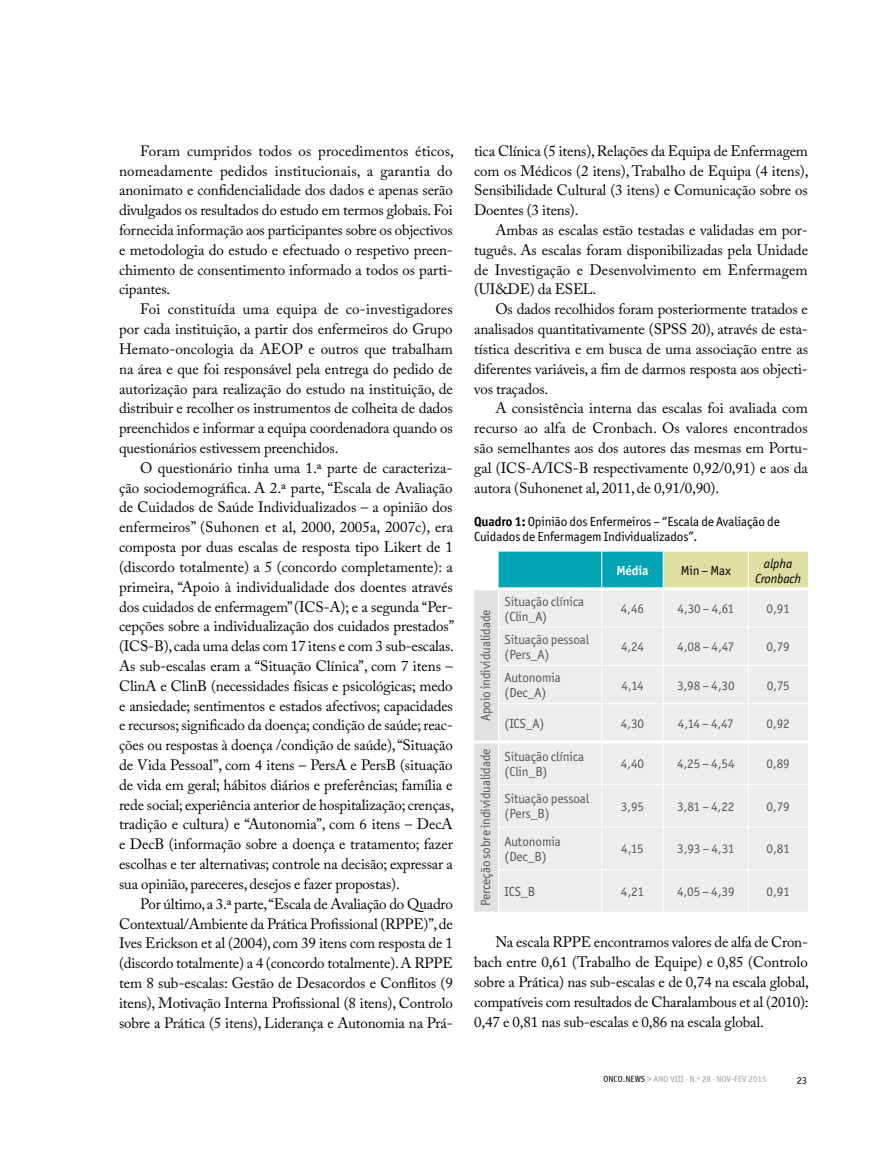
<style>
.page{position:relative;width:893px;height:1149px;background:#fff}
.page>*{position:absolute;margin:0;border:0;box-sizing:border-box;transform-origin:0 0}
.t1{font:15px/19.8px "Adobe Caslon Pro";letter-spacing:-.01em;color:#000;text-align:justify}
.t2{font:13.2px/15px "Officina San ITC";letter-spacing:-.01em;color:#575756}
.t3{font:13.2px/15px "Officina San ITC";letter-spacing:-.01em;color:#000}
.t4{font:italic 13.2px/15px "Officina San ITC";letter-spacing:-.01em;color:#000;text-align:center}
.t5{font:700 13.2px "Officina San ITC";letter-spacing:-.01em;color:#fff}
.t6{font:10.5px "Officina Sans ITCTT Book";color:#000}
.t7{font:9px "Officina Sans ITCTT Book";color:#9d9d9c}
.t8{font:9px "Officina Sans ITCTT Book";color:#000}
.s1{font-weight:700}
</style>
<div class="page">
<svg style="left:474px;top:551px;width:334px;height:361px"></svg>
<hr style="left:499px;top:911px;width:103px;height:1px;background:#fff">
<hr style="left:602px;top:911px;width:61px;height:1px;background:#fff">
<hr style="left:663px;top:911px;width:85px;height:1px;background:#fff">
<hr style="left:748px;top:911px;width:60px;height:1px;background:#fff">
<hr style="left:498px;top:590px;width:1px;height:36px;background:#fff">
<hr style="left:498px;top:627px;width:1px;height:37px;background:#fff">
<hr style="left:498px;top:665px;width:1px;height:38px;background:#fff">
<hr style="left:498px;top:704px;width:1px;height:36px;background:#fff">
<hr style="left:498px;top:743px;width:1px;height:40px;background:#fff">
<hr style="left:498px;top:784px;width:1px;height:42px;background:#fff">
<hr style="left:498px;top:827px;width:1px;height:41px;background:#fff">
<hr style="left:498px;top:870px;width:1px;height:41px;background:#fff">
<hr style="left:474px;top:740px;width:25px;height:3px;background:#fff">
<hr style="left:499px;top:740px;width:103px;height:3px;background:#fff">
<hr style="left:602px;top:740px;width:61px;height:3px;background:#fff">
<hr style="left:663px;top:740px;width:85px;height:3px;background:#fff">
<hr style="left:748px;top:740px;width:60px;height:3px;background:#fff">
<hr style="left:474px;top:587px;width:25px;height:3px;background:#fff">
<hr style="left:499px;top:587px;width:103px;height:3px;background:#fff">
<hr style="left:602px;top:587px;width:61px;height:3px;background:#fff">
<hr style="left:663px;top:587px;width:85px;height:3px;background:#fff">
<hr style="left:748px;top:587px;width:60px;height:3px;background:#fff">
<p class="t1" style="left:119px;top:141px;width:336px;text-indent:21px">Foram cumpridos todos os procedimentos éticos, nomeadamente pedidos institucionais, a garantia do anonimato e confidencialidade dos dados e apenas serão divulgados os resultados do estudo em termos globais. Foi fornecida informação aos participantes sobre os objectivos e metodologia do estudo e efectuado o respetivo preen&shy;chimento de consentimento informado a todos os parti&shy;cipantes.</p>
<p class="t1" style="left:119px;top:299px;width:335px;text-indent:21px">Foi constituída uma equipa de co-investigadores por cada instituição, a partir dos enfermeiros do Grupo Hemato-oncologia da AEOP e outros que trabalham na área e que foi responsável pela entrega do pedido de autorização para realização do estudo na instituição, de distribuir e recolher os instrumentos de colheita de dados preenchidos e informar a equipa coordenadora quando os questionários estivessem preenchidos.</p>
<p class="t1" style="left:119px;top:457px;width:337px;text-indent:21px">O questionário tinha uma 1.ª parte de caracteriza&shy;ção sociodemográfica. A 2.ª parte, “Escala de Avaliação de Cuidados de Saúde Individualizados – a opinião dos enfermeiros” (Suhonen et al, 2000, 2005a, 2007c), era composta por duas escalas de resposta tipo Likert de 1 (discordo totalmente) a 5 (concordo completamente): a primeira, “Apoio à individualidade dos doentes através dos cuidados de enfermagem” (ICS-A); e a segunda “Per&shy;cepções sobre a individualização dos cuidados prestados” (ICS-B), cada uma delas com 17 itens e com 3 sub-escalas.<br>As sub-escalas eram a “Situação Clínica”, com 7 itens – ClinA e ClinB (necessidades físicas e psicológicas; medo e ansiedade; sentimentos e estados afectivos; capacidades e recursos; significado da doença; condição de saúde; reac&shy;ções ou respostas à doença /condição de saúde), “Situação de Vida Pessoal”, com 4 itens – PersA e PersB (situação de vida em geral; hábitos diários e preferências; família e rede social; experiência anterior de hospitalização; crenças, tradição e cultura) e “Autonomia”, com 6 itens – DecA e DecB (informação sobre a doença e tratamento; fazer escolhas e ter alternativas; controle na decisão; expressar a sua opinião, pareceres, desejos e fazer propostas).</p>
<p class="t1" style="left:119px;top:893px;width:335px;text-indent:21px">Por último, a 3.ª parte, “Escala de Avaliação do Quadro Contextual/Ambiente da Prática Profissional (RPPE)”, de Ives Erickson et al (2004), com 39 itens com resposta de 1 (discordo totalmente) a 4 (concordo totalmente). A RPPE tem 8 sub-escalas: Gestão de Desacordos e Conflitos (9 itens), Motivação Interna Profissional (8 itens), Controlo sobre a Prática (5 itens), Liderança e Autonomia na Prá-</p>
<p class="t1" style="left:474px;top:141px;width:336px">tica Clínica (5 itens), Relações da Equipa de Enfermagem com os Médicos (2 itens), Trabalho de Equipa (4 itens), Sensibilidade Cultural (3 itens) e Comunicação sobre os Doentes (3 itens).</p>
<p class="t1" style="left:474px;top:220px;width:335px;text-indent:21px">Ambas as escalas estão testadas e validadas em por&shy;tuguês. As escalas foram disponibilizadas pela Unidade de Investigação e Desenvolvimento em Enfermagem (UI&amp;DE) da ESEL.</p>
<p class="t1" style="left:474px;top:299px;width:335px;text-indent:21px">Os dados recolhidos foram posteriormente tratados e analisados quantitativamente (SPSS 20), através de esta&shy;tística descritiva e em busca de uma associação entre as diferentes variáveis, a fim de darmos resposta aos objecti&shy;vos traçados.</p>
<p class="t1" style="left:474px;top:398px;width:335px;text-indent:21px">A consistência interna das escalas foi avaliada com recurso ao alfa de Cronbach. Os valores encontrados são semelhantes aos dos autores das mesmas em Portu&shy;gal (ICS-A/ICS-B respectivamente 0,92/0,91) e aos da autora (Suhonenet al, 2011, de 0,91/0,90).</p>
<p class="t3" style="left:474px;top:514px;width:307px"><span class="s1">Quadro 1:</span> Opinião dos Enfermeiros – “Escala de Avaliação de<br>Cuidados de Enfermagem Individualizados”.</p>
<p class="t5" style="left:616px;top:562px;width:34px">Média</p>
<p class="t3" style="left:681px;top:563px;width:52px">Min – Max</p>
<p class="t4" style="left:755px;top:555px;width:47px">alpha<br>Cronbach</p>
<p class="t2" style="left:478px;top:720px;width:113px;rotate:-90deg">Apoio individualidade</p>
<p class="t2" style="left:505px;top:593px;width:81px">Situação clínica (Clin_A)</p>
<p class="t2" style="left:621px;top:601px;width:25px">4,46</p>
<p class="t2" style="left:677px;top:601px;width:58px">4,30 – 4,61</p>
<p class="t2" style="left:767px;top:601px;width:25px">0,91</p>
<p class="t2" style="left:505px;top:631px;width:86px">Situação pessoal (Pers_A)</p>
<p class="t2" style="left:621px;top:639px;width:24px">4,24</p>
<p class="t2" style="left:677px;top:639px;width:59px">4,08 – 4,47</p>
<p class="t2" style="left:766px;top:639px;width:25px">0,79</p>
<p class="t2" style="left:505px;top:670px;width:58px">Autonomia (Dec_A)</p>
<p class="t2" style="left:621px;top:677px;width:24px">4,14</p>
<p class="t2" style="left:677px;top:677px;width:59px">3,98 – 4,30</p>
<p class="t2" style="left:767px;top:677px;width:24px">0,75</p>
<p class="t2" style="left:505px;top:715px;width:41px">(ICS_A)</p>
<p class="t2" style="left:621px;top:715px;width:25px">4,30</p>
<p class="t2" style="left:678px;top:715px;width:57px">4,14 – 4,47</p>
<p class="t2" style="left:766px;top:715px;width:25px">0,92</p>
<p class="t2" style="left:478px;top:905px;width:159px;rotate:-90deg">Perceção sobre individualidade</p>
<p class="t2" style="left:505px;top:748px;width:81px">Situação clínica (Clin_B)</p>
<p class="t2" style="left:621px;top:756px;width:25px">4,40</p>
<p class="t2" style="left:677px;top:756px;width:59px">4,25 – 4,54</p>
<p class="t2" style="left:766px;top:756px;width:25px">0,89</p>
<p class="t2" style="left:505px;top:791px;width:86px">Situação pessoal (Pers_B)</p>
<p class="t2" style="left:621px;top:798px;width:25px">3,95</p>
<p class="t2" style="left:677px;top:798px;width:59px">3,81 – 4,22</p>
<p class="t2" style="left:766px;top:798px;width:25px">0,79</p>
<p class="t2" style="left:505px;top:833px;width:58px">Autonomia (Dec_B)</p>
<p class="t2" style="left:621px;top:841px;width:24px">4,15</p>
<p class="t2" style="left:677px;top:841px;width:59px">3,93 – 4,31</p>
<p class="t2" style="left:767px;top:841px;width:25px">0,81</p>
<p class="t2" style="left:505px;top:883px;width:32px">ICS_B</p>
<p class="t2" style="left:621px;top:883px;width:25px">4,21</p>
<p class="t2" style="left:677px;top:883px;width:59px">4,05 – 4,39</p>
<p class="t2" style="left:767px;top:883px;width:25px">0,91</p>
<p class="t1" style="left:474px;top:931px;width:336px;text-indent:21px">Na escala RPPE encontramos valores de alfa de Cron&shy;bach entre 0,61 (Trabalho de Equipe) e 0,85 (Controlo sobre a Prática) nas sub-escalas e de 0,74 na escala global, compatíveis com resultados de Charalambous et al (2010):<br>0,47 e 0,81 nas sub-escalas e 0,86 na escala global.</p>
<p class="t8" style="left:603px;top:1073px;width:6px">ONCO</p>
<p class="t8" style="left:623px;top:1073px;width:9px">.NEWS</p>
<p class="t7" style="left:647px;top:1073px;width:121px">&gt; ANO VIII ∙ N.º 28 ∙ NOV-FEV 2015</p>
<p class="t6" style="left:797px;top:1074px;width:12px">23</p>
</div>
